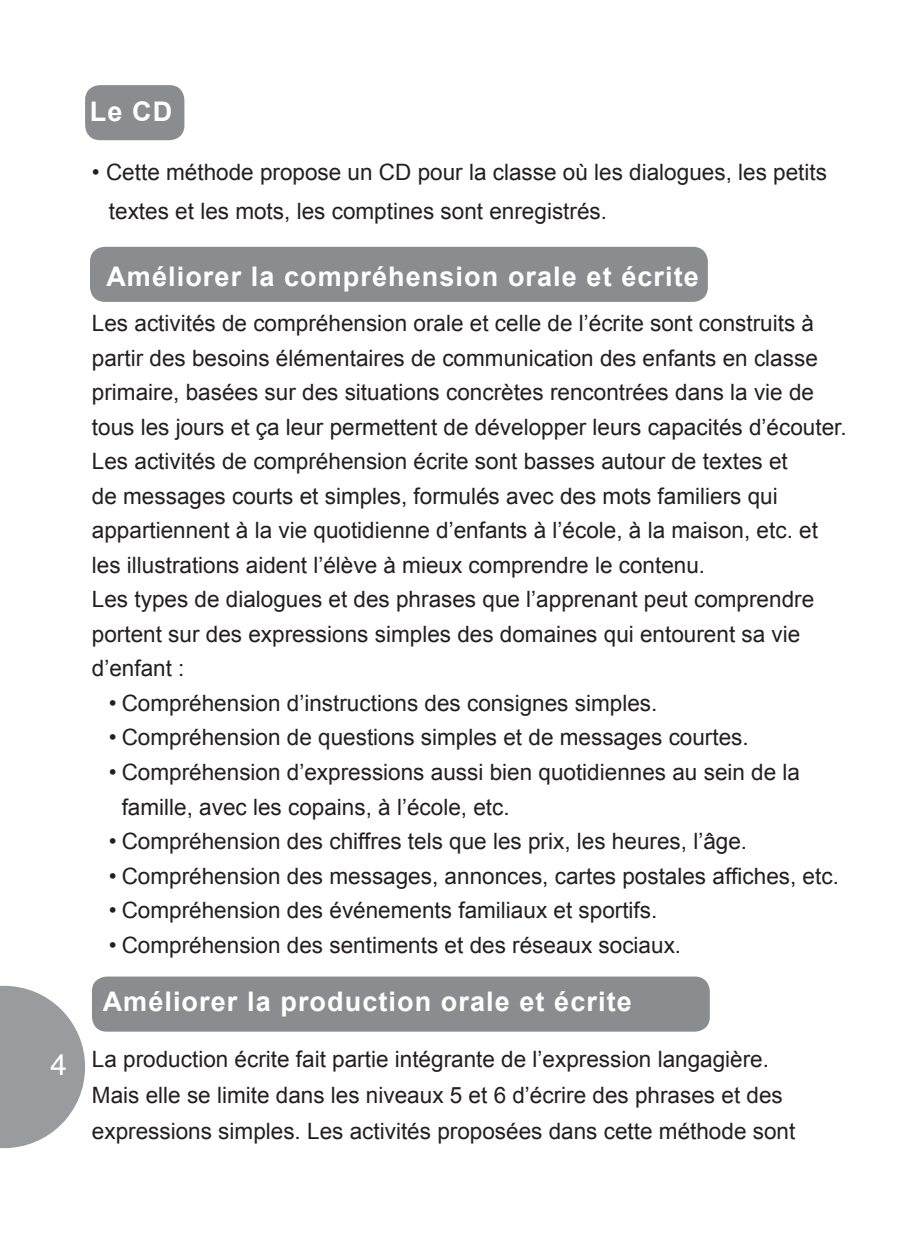
<style>
.page{position:relative;width:915px;height:1234px;background:#fff}
.page>*{position:absolute;margin:0;border:0;box-sizing:border-box;transform-origin:0 0}
.t1{font:30px "Helvetica";color:#fff}
.t2{font:700 27px "Arial";letter-spacing:.04em;color:#fff}
.t3{font:22.5px/34.5px "Arial";color:#231f20}
</style>
<div class="page">
<svg style="left:0;top:985px;width:85px;height:162px"></svg>
<div style="left:85px;top:85px;width:99px;height:55px;background:#8a8c8f;border-radius:15px"></div>
<div style="left:90px;top:247px;width:617px;height:55px;background:#8a8c8f;border-radius:15px"></div>
<div style="left:92px;top:976px;width:617px;height:55px;background:#8a8c8f;border-radius:15px"></div>
<h1 class="t1" style="left:50px;top:1041px;width:18px">4</h1>
<p class="t2" style="left:90px;top:93px;width:84px">Le CD</p>
<p class="t3" style="left:109px;top:152px;width:719px;line-height:39px;text-indent:-17px">• Cette méthode propose un CD pour la classe où les dialogues, les petits textes et les mots, les comptines sont enregistrés.</p>
<p class="t2" style="left:106px;top:259px;width:593px">Améliorer la compréhension orale et écrite</p>
<p class="t3" style="left:92px;top:306px;width:756px">Les activités de compréhension orale et celle de l’écrite sont construits à partir des besoins élémentaires de communication des enfants en classe primaire, basées sur des situations concrètes rencontrées dans la vie de tous les jours et ça leur permettent de développer leurs capacités d’écouter.</p>
<p class="t3" style="left:92px;top:444px;width:727px">Les activités de compréhension écrite sont basses autour de textes et de messages courts et simples, formulés avec des mots familiers qui appartiennent à la vie quotidienne d’enfants à l’école, à la maison, etc. et les illustrations aident l’élève à mieux comprendre le contenu.</p>
<p class="t3" style="left:92px;top:582px;width:723px">Les types de dialogues et des phrases que l’apprenant peut comprendre portent sur des expressions simples des domaines qui entourent sa vie d’enfant :</p>
<p class="t3" style="left:109px;top:686px;width:549px">• Compréhension d’instructions des consignes simples.</p>
<p class="t3" style="left:109px;top:720px;width:641px">• Compréhension de questions simples et de messages courtes.</p>
<p class="t3" style="left:122px;top:755px;width:679px;text-indent:-13px">• Compréhension d’expressions aussi bien quotidiennes au sein de la famille, avec les copains, à l’école, etc.</p>
<p class="t3" style="left:109px;top:824px;width:639px">• Compréhension des chiffres tels que les prix, les heures, l’âge.</p>
<p class="t3" style="left:109px;top:858px;width:731px">• Compréhension des messages, annonces, cartes postales affiches, etc.</p>
<p class="t3" style="left:109px;top:893px;width:549px">• Compréhension des événements familiaux et sportifs.</p>
<p class="t3" style="left:109px;top:927px;width:573px">• Compréhension des sentiments et des réseaux sociaux.</p>
<p class="t2" style="left:103px;top:983px;width:530px">Améliorer la production orale et écrite</p>
<p class="t3" style="left:92px;top:1040px;width:704px;line-height:36px">La production écrite fait partie intégrante de l’expression langagière.<br>Mais elle se limite dans les niveaux 5 et 6 d’écrire des phrases et des expressions simples. Les activités proposées dans cette méthode sont</p>
</div>
